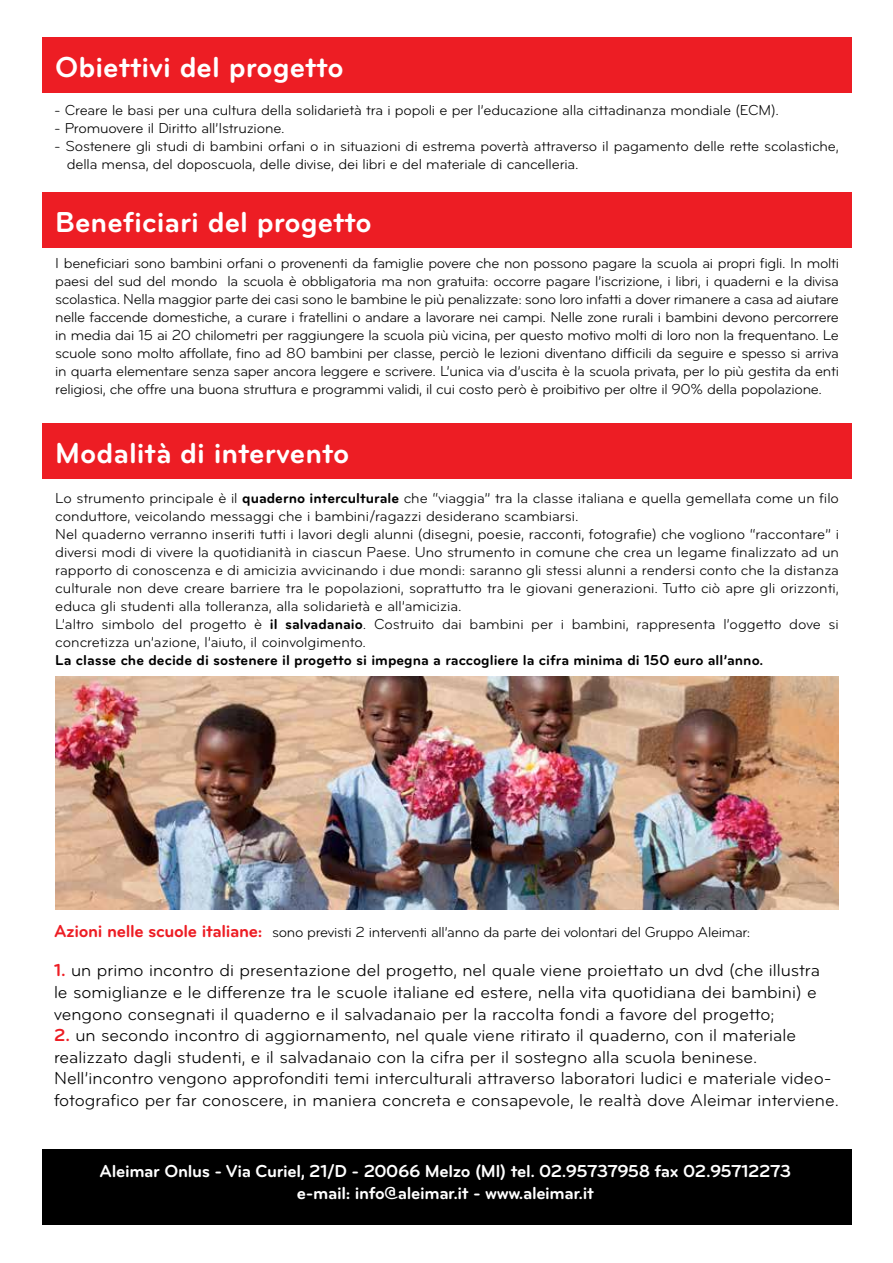
<style>
.page{position:relative;width:893px;height:1263px;background:#fff}
.page>*{position:absolute;margin:0;border:0;box-sizing:border-box;transform-origin:0 0}
.t1{font:700 30px "Bryant LG";color:#fff}
.t2{font:18px/21.6px "Bryant LG";color:#000}
.t3{font:700 18px/21.6px "Bryant LG";letter-spacing:-.02em;color:#fff;text-align:center}
.t4{font:15px/18px "Bryant LG";color:#000}
.t5{font:15px "Bryant LG";letter-spacing:-.02em;color:#000}
.t6{font:700 15px "Bryant LG";color:#000}
.s1{font-weight:700}
.s2{font-weight:700;font-size:18px;color:#ed1d24}
.s3{font-weight:700;color:#ed1d24}
</style>
<div class="page">
<div style="left:43px;top:37px;width:808px;height:55px;background:#ed1d24"></div>
<div style="left:43px;top:1149px;width:808px;height:76px;background:#000"></div>
<div style="left:43px;top:192px;width:808px;height:55px;background:#ed1d24"></div>
<div style="left:43px;top:423px;width:808px;height:56px;background:#ed1d24"></div>
<img style="left:55px;top:676px;width:784px;height:233px">
<h1 class="t1" style="left:55px;top:48px;width:290px">Obiettivi del progetto</h1>
<p class="t4" style="left:54px;top:102px;width:727px">- Creare le basi per una cultura della solidarietà tra i popoli e per l’educazione alla cittadinanza mondiale (ECM).</p>
<p class="t4" style="left:54px;top:120px;width:232px">- Promuovere il Diritto all’Istruzione.</p>
<p class="t4" style="left:67px;top:138px;width:774px;text-indent:-13px">- Sostenere gli studi di bambini orfani o in situazioni di estrema povertà attraverso il pagamento delle rette scolastiche, della mensa, del doposcuola, delle divise, dei libri e del materiale di cancelleria.</p>
<h1 class="t1" style="left:55px;top:203px;width:318px">Beneficiari del progetto</h1>
<p class="t4" style="left:55px;top:254px;width:785px;text-align:justify">I beneficiari sono bambini orfani o provenenti da famiglie povere che non possono pagare la scuola ai propri figli. In molti paesi del sud del mondo la scuola è obbligatoria ma non gratuita: occorre pagare l’iscrizione, i libri, i quaderni e la divisa scolastica. Nella maggior parte dei casi sono le bambine le più penalizzate: sono loro infatti a dover rimanere a casa ad aiutare nelle faccende domestiche, a curare i fratellini o andare a lavorare nei campi. Nelle zone rurali i bambini devono percorrere in media dai 15 ai 20 chilometri per raggiungere la scuola più vicina, per questo motivo molti di loro non la frequentano. Le scuole sono molto affollate, fino ad 80 bambini per classe, perciò le lezioni diventano difficili da seguire e spesso si arriva in quarta elementare senza saper ancora leggere e scrivere. L’unica via d’uscita è la scuola privata, per lo più gestita da enti religiosi, che offre una buona struttura e programmi validi, il cui costo però è proibitivo per oltre il 90% della popolazione.</p>
<h1 class="t1" style="left:55px;top:434px;width:296px">M odalità di intervento</h1>
<p class="t4" style="left:55px;top:489px;width:785px">Lo strumento principale è il <span class="s1">quaderno interculturale</span> che “viaggia” tra la classe italiana e quella gemellata come un filo conduttore, veicolando messaggi che i bambini/ragazzi desiderano scambiarsi.<br>Nel quaderno verranno inseriti tutti i lavori degli alunni (disegni, poesie, racconti, fotografie) che vogliono “raccontare” i diversi modi di vivere la quotidianità in ciascun Paese. Uno strumento in comune che crea un legame finalizzato ad un rapporto di conoscenza e di amicizia avvicinando i due mondi: saranno gli stessi alunni a rendersi conto che la distanza culturale non deve creare barriere tra le popolazioni, soprattutto tra le giovani generazioni. Tutto ciò apre gli orizzonti, educa gli studenti alla tolleranza, alla solidarietà e all’amicizia.<br>L’altro simbolo del progetto è <span class="s1">il salvadanaio</span>. Costruito dai bambini per i bambini, rappresenta l’oggetto dove si concretizza un’azione, l’aiuto, il coinvolgimento.</p>
<p class="t6" style="left:55px;top:651px;width:710px">La classe che decide di sostenere il progetto si impegna a raccogliere la cifra minima di 150 euro all’anno.</p>
<p class="t5" style="left:54px;top:923px;width:698px"><span class="s2">Azioni nelle scuole italiane:</span> sono previsti 2 interventi all’anno da parte dei volontari del Gruppo Aleimar:</p>
<p class="t2" style="left:54px;top:960px;width:768px"><span class="s3">1.</span> un primo incontro di presentazione del progetto, nel quale viene proiettato un dvd (che illustra le somiglianze e le differenze tra le scuole italiane ed estere, nella vita quotidiana dei bambini) e vengono consegnati il quaderno e il salvadanaio per la raccolta fondi a favore del progetto;</p>
<p class="t2" style="left:54px;top:1024px;width:786px"><span class="s3">2.</span> un secondo incontro di aggiornamento, nel quale viene ritirato il quaderno, con il materiale realizzato dagli studenti, e il salvadanaio con la cifra per il sostegno alla scuola beninese.<br>Nell’incontro vengono approfonditi temi interculturali attraverso laboratori ludici e materiale video&shy;fotografico per far conoscere, in maniera concreta e consapevole, le realtà dove Aleimar interviene.</p>
<p class="t3" style="left:100px;top:1160px;width:693px">Aleimar Onlus - Via Curiel, 21/D - 20066 Melzo (MI) tel. 02.95737958 fax 02.95712273 e-mail: info@aleimar.it - www.aleimar.it</p>
</div>
